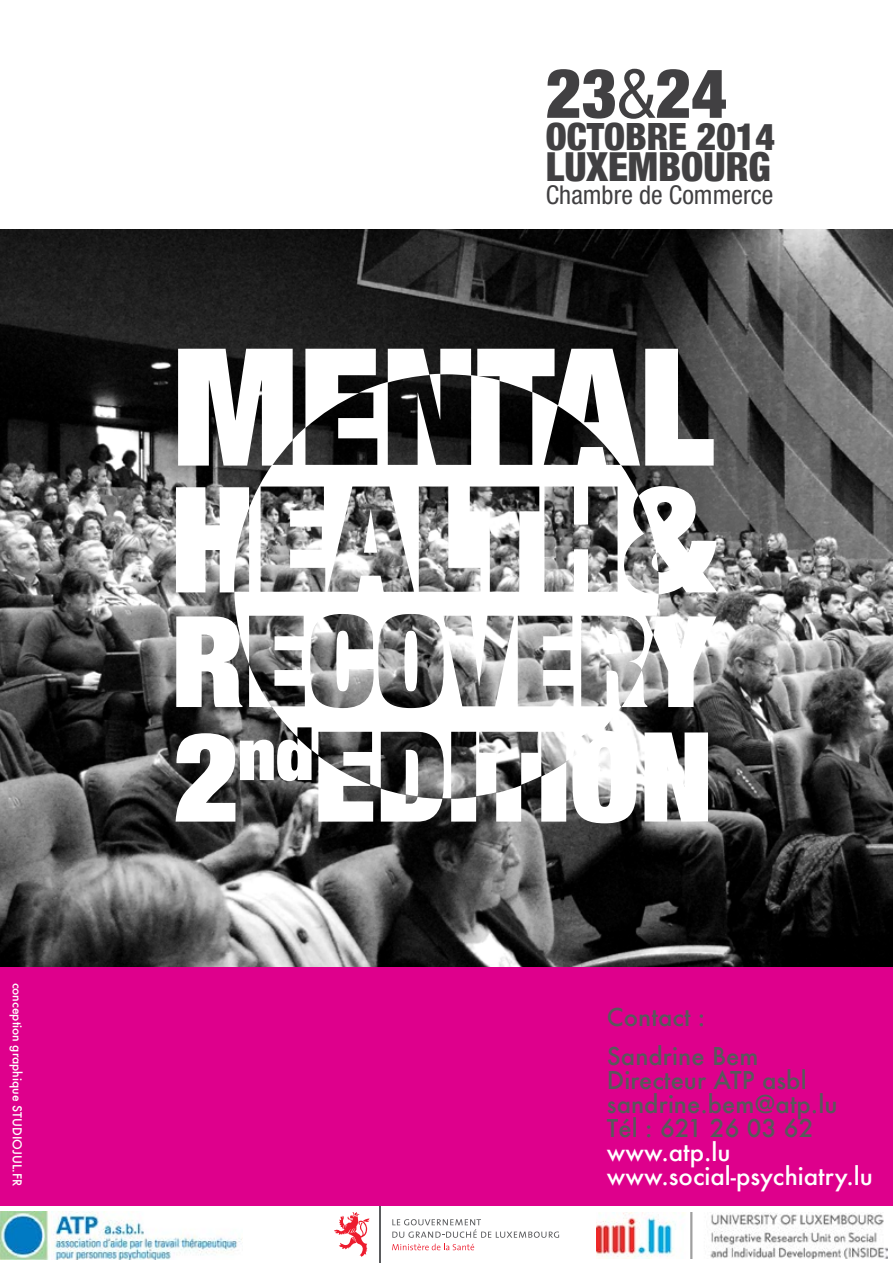
<style>
.page{position:relative;width:893px;height:1263px;background:#fff}
.page>*{position:absolute;margin:0;border:0;box-sizing:border-box;transform-origin:0 0}
.t1{font:900 condensed 68.7px "Helvetica Neue";color:#414042}
.t2{font:900 condensed 39.9px "Helvetica Neue";color:#414042}
.t3{font:900 condensed 37.5px "Helvetica Neue";color:#414042}
.t4{font:condensed 25.95px "Helvetica Neue";color:#414042}
.t5{font:500 24px/24px "Futura";color:#58595b}
.t6{font:500 24px/24px "Futura";color:#fff}
.t7{font:500 12px "Futura";color:#fff}
.s1{font-weight:400}
</style>
<div class="page">
<img style="left:0;top:230px;width:893px;height:738px">
<div style="left:0;top:968px;width:893px;height:295px;background:#de008c"></div>
<svg style="left:176px;top:349px;width:541px;height:474px"></svg>
<div style="left:0;top:1207px;width:893px;height:56px;background:#fff"></div>
<img style="left:0;top:1211px;width:243px;height:49px">
<svg style="left:392px;top:1219px;width:167px;height:31px"></svg>
<svg style="left:334px;top:1212px;width:36px;height:45px"></svg>
<hr style="left:379px;top:1206px;width:1px;height:57px;background:#5a5b5d">
<img style="left:596px;top:1212px;width:292px;height:46px">
<p class="t7" style="left:25px;top:982px;width:205px;rotate:90deg">conception graphique STUDIOJUL.FR</p>
<h1 class="t1" style="left:546px;top:37px;width:183px">23<span class="s1">&amp;</span>24</h1>
<h3 class="t3" style="left:546px;top:106px;width:231px">OCTOBRE 2014</h3>
<h2 class="t2" style="left:546px;top:134px;width:226px">LUXEMBOURG</h2>
<p class="t4" style="left:546px;top:180px;width:229px">Chambre de Commerce</p>
<p class="t5" style="left:607px;top:997px;width:153px;line-height:39px">Contact :<br>Sandrine Bem</p>
<p class="t5" style="left:607px;top:1067px;width:232px">Directeur ATP asbl sandrine.bem@atp.lu<br>Tél : 621 26 03 62</p>
<p class="t6" style="left:607px;top:1139px;width:267px">www.atp.lu www.social-psychiatry.lu</p>
</div>
